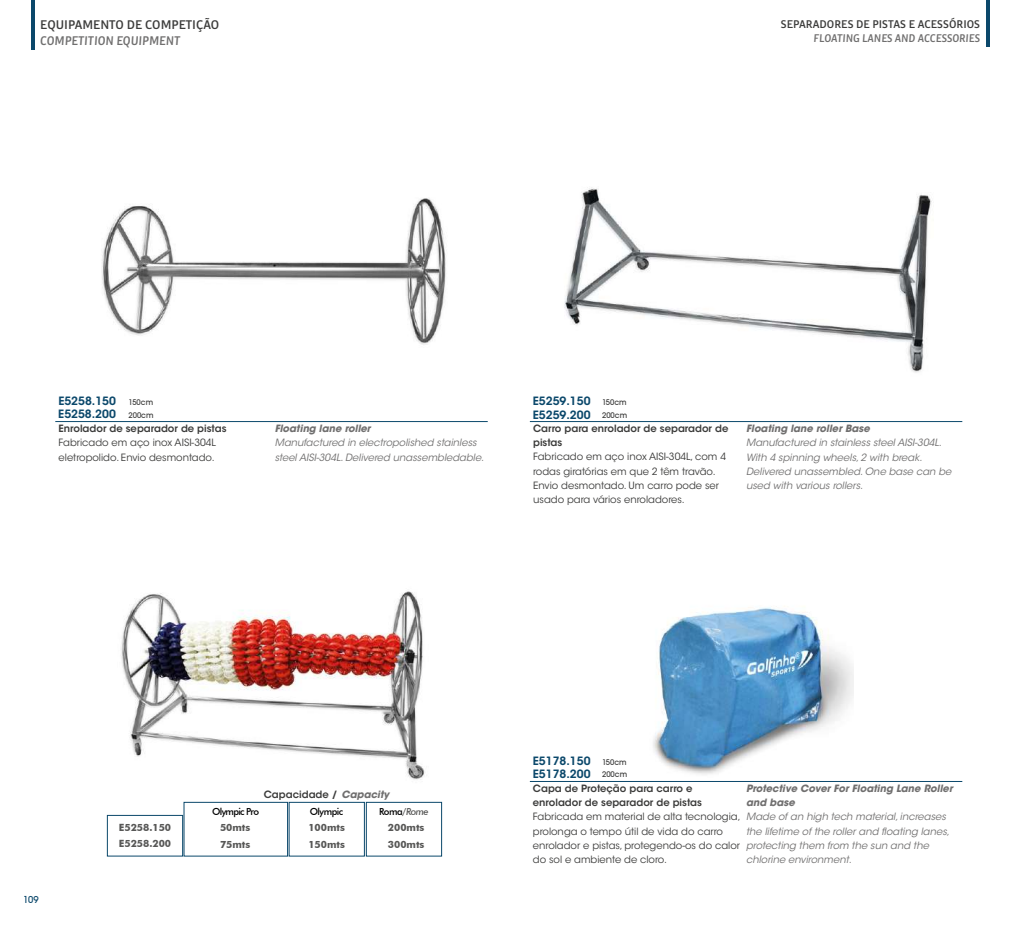
<style>
.page{position:relative;width:1021px;height:936px;background:#fff}
.page>*{position:absolute;margin:0;border:0;box-sizing:border-box;transform-origin:0 0}
.t1{font:500 13.5px "Bulo";color:#3c3c3b}
.t2{font:italic 500 13.5px "Bulo";color:#706f6f}
.t3{font:500 12px "Bulo";color:#3c3c3b}
.t4{font:italic 500 12px "Bulo";color:#706f6f}
.t5{font:600 11.4px "ITC Avant Garde Std";color:#0b486b}
.t6{font:10.5px "Avant Garde Md ITCTT";color:#0b486b}
.t7{font:italic 10.05px/14.2px "ITC Avant Garde Std";color:#706f6f}
.t8{font:10.05px/14.2px "ITC Avant Garde Std";color:#3c3c3b}
.t9{font:600 10.05px/14.2px "ITC Avant Garde Std";color:#3c3c3b}
.t10{font:italic 700 10.05px/14.2px "ITC Avant Garde Std";color:#706f6f}
.t11{font:700 10.05px/16px "Futura BT";color:#575756}
.t12{font:500 9.75px "Futura BT";letter-spacing:-.07em;color:#000}
.t13{font:500 9.75px "Futura BT";letter-spacing:-.05em;color:#000}
.t14{font:8.55px "Avant Garde Md ITCTT";color:#3c3c3b}
.s1{font-weight:700;font-style:italic;color:#706f6f}
.s2{color:#575756}
.s3{font-style:italic;color:#575756}
</style>
<div class="page">
<img style="left:121px;top:591px;width:304px;height:189px">
<img style="left:101px;top:198px;width:345px;height:147px">
<img style="left:653px;top:606px;width:200px;height:169px">
<img style="left:542px;top:187px;width:419px;height:236px">
<hr style="left:530px;top:421px;width:432px;height:1px;background:#0b486b">
<hr style="left:530px;top:781px;width:432px;height:1px;background:#0b486b">
<hr style="left:55px;top:421px;width:432px;height:1px;background:#0b486b">
<div style="left:366px;top:802px;width:76px;height:54px;border:1px solid #0b486b"></div>
<div style="left:289px;top:802px;width:75px;height:54px;border:1px solid #0b486b"></div>
<div style="left:184px;top:802px;width:104px;height:54px;border:1px solid #0b486b"></div>
<div style="left:107px;top:815px;width:76px;height:41px;border:1px solid #0b486b"></div>
<hr style="left:986px;top:0;width:3px;height:46px;background:#0b486b">
<hr style="left:31px;top:0;width:3px;height:49px;background:#0b486b">
<h1 class="t1" style="left:40px;top:16px;width:181px">EQUIPAMENTO DE COMPETIÇÃO</h1>
<h1 class="t2" style="left:40px;top:32px;width:142px">COMPETITION EQUIPMENT</h1>
<p class="t3" style="left:781px;top:16px;width:201px">SEPARADORES DE PISTAS E ACESSÓRIOS</p>
<p class="t4" style="left:813px;top:31px;width:168px">FLOATING LANES AND ACCESSORIES</p>
<p class="t5" style="left:58px;top:393px;width:59px">E5258.150</p>
<p class="t14" style="left:128px;top:397px;width:26px">150cm</p>
<p class="t5" style="left:533px;top:393px;width:59px">E5259.150</p>
<p class="t14" style="left:602px;top:397px;width:26px">150cm</p>
<p class="t5" style="left:58px;top:406px;width:59px">E5258.200</p>
<p class="t14" style="left:128px;top:409px;width:27px">200cm</p>
<p class="t5" style="left:533px;top:407px;width:59px">E5259.200</p>
<p class="t14" style="left:602px;top:409px;width:27px">200cm</p>
<p class="t9" style="left:59px;top:421px;width:169px">Enrolador de separador de pistas</p>
<p class="t8" style="left:59px;top:435px;width:159px">Fabricado em aço inox AISI-304L eletropolido. Envio desmontado.</p>
<p class="t10" style="left:275px;top:421px;width:97px">Floating lane roller</p>
<p class="t7" style="left:275px;top:435px;width:211px">Manufactured in electropolished stainless steel AISI-304L. Delivered unassembledable.</p>
<p class="t9" style="left:533px;top:421px;width:197px">Carro para enrolador de separador de pistas</p>
<p class="t8" style="left:533px;top:449px;width:194px">Fabricado em aço inox AISI-304L, com 4 rodas giratórias em que 2 têm travão.<br>Envio desmontado. Um carro pode ser usado para vários enroladores.</p>
<p class="t10" style="left:746px;top:421px;width:125px">Floating lane roller Base</p>
<p class="t7" style="left:746px;top:435px;width:207px">Manufactured in stainless steel AISI-304L.<br>With 4 spinning wheels, 2 with break.<br>Delivered unassembled. One base can be used with various rollers.</p>
<p class="t6" style="left:23px;top:893px;width:17px">109</p>
<p class="t11" style="left:119px;top:819px;width:54px">E5258.150<br>E5258.200</p>
<p class="t9" style="left:264px;top:787px;width:127px">Capacidade / <span class="s1">Capacity</span></p>
<p class="t12" style="left:212px;top:805px;width:48px">Olympic Pro</p>
<p class="t13" style="left:310px;top:805px;width:35px">Olympic</p>
<p class="t12" style="left:379px;top:805px;width:51px">Roma<span class="s2">/</span><span class="s3">Rome</span></p>
<p class="t11" style="left:220px;top:819px;width:32px">50mts</p>
<p class="t11" style="left:308px;top:819px;width:38px">100mts</p>
<p class="t11" style="left:388px;top:819px;width:38px">200mts</p>
<p class="t11" style="left:220px;top:835px;width:32px">75mts</p>
<p class="t11" style="left:308px;top:835px;width:38px">150mts</p>
<p class="t11" style="left:388px;top:835px;width:38px">300mts</p>
<p class="t5" style="left:533px;top:753px;width:59px">E5178.150</p>
<p class="t5" style="left:533px;top:767px;width:59px">E5178.200</p>
<p class="t14" style="left:602px;top:757px;width:26px">150cm</p>
<p class="t14" style="left:602px;top:769px;width:27px">200cm</p>
<p class="t9" style="left:533px;top:781px;width:170px">Capa de Proteção para carro e enrolador de separador de pistas</p>
<p class="t8" style="left:533px;top:809px;width:209px">Fabricada em material de alta tecnologia, prolonga o tempo útil de vida do carro enrolador e pistas, protegendo-os do calor do sol e ambiente de cloro.</p>
<p class="t10" style="left:746px;top:780px;width:208px">Protective Cover For Floating Lane Roller and base</p>
<p class="t7" style="left:746px;top:809px;width:205px">Made of an high tech material, increases the lifetime of the roller and floating lanes, protecting them from the sun and the chlorine environment.</p>
</div>
